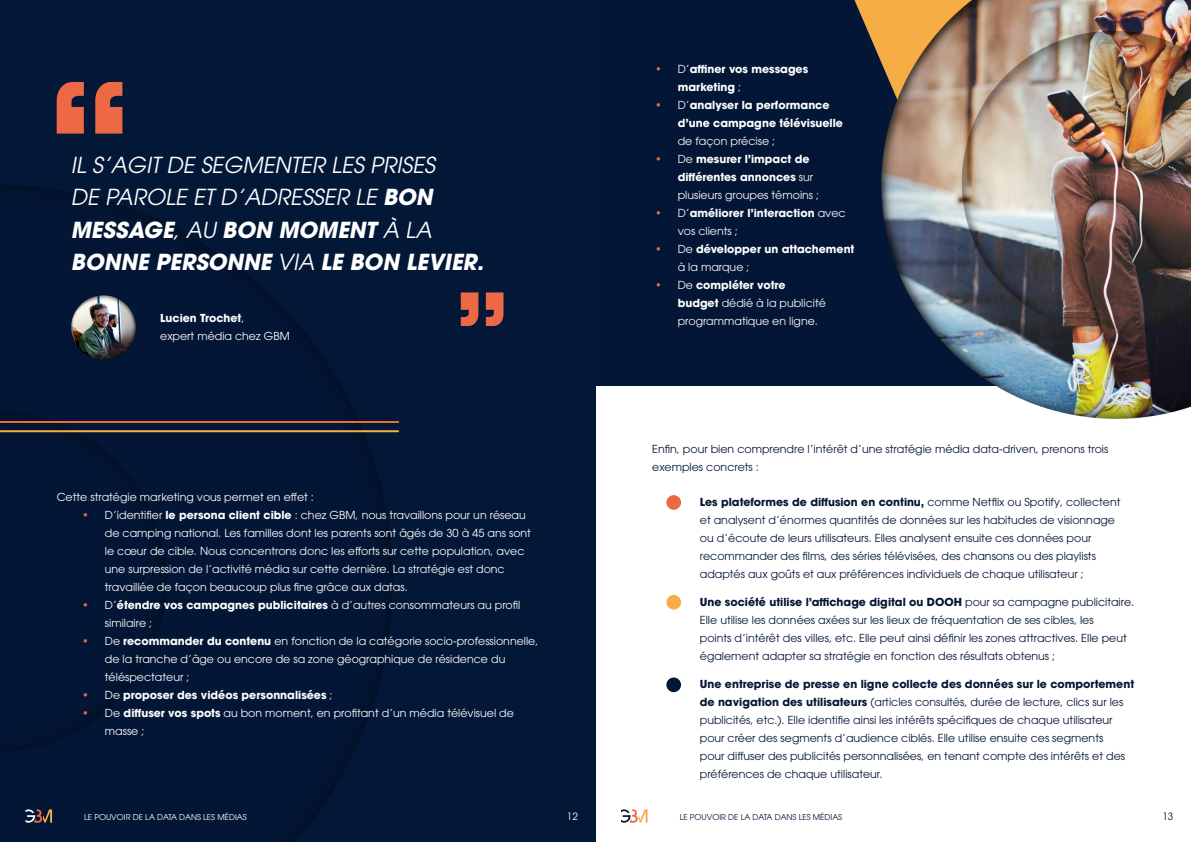
<style>
.page{position:relative;width:1191px;height:842px;background:#fff}
.page>*{position:absolute;margin:0;border:0;box-sizing:border-box;transform-origin:0 0}
.t1{font:italic 22px/32.2px "ITC Avant Garde Pro";color:#fff}
.t2{font:11px/18px "ITC Avant Garde Pro";color:#031635}
.t3{font:11px/18px "ITC Avant Garde Pro";color:#fff}
.t4{font:700 11px/18px "ITC Avant Garde Pro";color:#fff}
.t5{font:10px "ITC Avant Garde Pro";color:#fff}
.t6{font:10px "ITC Avant Garde Pro";color:#031635}
.t7{font:8px "ITC Avant Garde Pro";color:#fff}
.t8{font:8px "ITC Avant Garde Pro";color:#031635}
.s1{font-weight:700}
.s2{color:#ed6845}
.s3{font-weight:400;color:#ed6845}
.s4{font-weight:400}
</style>
<div class="page">
<div style="left:0;top:0;width:595px;height:842px;background:#031736"></div>
<img style="left:166px;top:223px;width:76px;height:210px">
<img style="left:242px;top:271px;width:37px;height:162px">
<img style="left:279px;top:304px;width:38px;height:538px">
<img style="left:317px;top:349px;width:38px;height:465px">
<img style="left:355px;top:413px;width:38px;height:336px">
<img style="left:0;top:411px;width:91px;height:341px">
<hr style="left:0;top:421px;width:399px;height:2px;background:#ed6845">
<hr style="left:0;top:430px;width:399px;height:2px;background:#f7ad45">
<div style="left:596px;top:0;width:595px;height:386px;background:#031635"></div>
<svg style="left:854px;top:0;width:28px;height:199px"></svg>
<img style="left:882px;top:0;width:309px;height:419px">
<img style="left:71px;top:295px;width:65px;height:65px">
<svg style="left:57px;top:82px;width:65px;height:52px"></svg>
<svg style="left:461px;top:292px;width:42px;height:34px"></svg>
<svg style="left:621px;top:809px;width:26px;height:14px"></svg>
<svg style="left:26px;top:809px;width:26px;height:14px"></svg>
<div style="left:666px;top:495px;width:15px;height:15px;background:#ed6845;border-radius:50%"></div>
<div style="left:666px;top:677px;width:15px;height:15px;background:#031635;border-radius:50%"></div>
<div style="left:666px;top:595px;width:15px;height:15px;background:#f7ad45;border-radius:50%"></div>
<h1 class="t1" style="left:71px;top:149px;width:419px">IL S’AGIT DE SEGMENTER LES PRISES<br>DE PAROLE ET D’ADRESSER LE <span class="s1">BON<br>MESSAGE</span>, AU <span class="s1">BON MOMENT</span> À LA<br><span class="s1">BONNE PERSONNE</span> VIA <span class="s1">LE BON LEVIER.</span></h1>
<p class="t3" style="left:160px;top:309px;width:131px"><span class="s1">Lucien Trochet</span>,<br>expert média chez GBM</p>
<p class="t3" style="left:57px;top:488px;width:259px">Cette stratégie marketing vous permet en effet :</p>
<p class="t3" style="left:105px;top:506px;width:427px;text-indent:-23px"><span class="s2">•</span> D’identifier <span class="s1">le persona client cible</span> : chez GBM, nous travaillons pour un réseau de camping national. Les familles dont les parents sont âgés de 30 à 45 ans sont le cœur de cible. Nous concentrons donc les efforts sur cette population, avec une surpression de l’activité média sur cette dernière. La stratégie est donc travaillée de façon beaucoup plus fine grâce aux datas.</p>
<p class="t3" style="left:105px;top:596px;width:417px;text-indent:-23px"><span class="s2">•</span> D’<span class="s1">étendre vos campagnes publicitaires</span> à d’autres consommateurs au profil similaire ;</p>
<p class="t3" style="left:105px;top:632px;width:435px;text-indent:-23px"><span class="s2">•</span> De <span class="s1">recommander du contenu</span> en fonction de la catégorie socio-professionnelle, de la tranche d’âge ou encore de sa zone géographique de résidence du téléspectateur ;</p>
<p class="t4" style="left:82px;top:686px;width:252px"><span class="s3">•</span> <span class="s4">De</span> proposer des vidéos personnalisées <span class="s4">;</span></p>
<p class="t3" style="left:105px;top:704px;width:410px;text-indent:-23px"><span class="s2">•</span> De <span class="s1">diffuser vos spots</span> au bon moment, en profitant d’un média télévisuel de masse ;</p>
<p class="t4" style="left:677px;top:60px;width:132px;text-indent:-23px"><span class="s3">•</span> <span class="s4">D’</span>affiner vos messages marketing <span class="s4">;</span></p>
<p class="t4" style="left:677px;top:96px;width:167px;text-indent:-23px"><span class="s3">•</span> <span class="s4">D’</span>analyser la performance d’une campagne télévisuelle</p>
<p class="t3" style="left:677px;top:132px;width:99px">de façon précise ;</p>
<p class="t4" style="left:677px;top:150px;width:143px;text-indent:-23px"><span class="s3">•</span> <span class="s4">De</span> mesurer l’impact de différentes annonces <span class="s4">sur plusieurs groupes témoins ;</span></p>
<p class="t4" style="left:677px;top:204px;width:169px;text-indent:-23px"><span class="s3">•</span> <span class="s4">D’</span>améliorer l’interaction <span class="s4">avec vos clients ;</span></p>
<p class="t4" style="left:677px;top:240px;width:178px;text-indent:-23px"><span class="s3">•</span> <span class="s4">De</span> développer un attachement <span class="s4">à la marque ;</span></p>
<p class="t3" style="left:677px;top:276px;width:150px;text-indent:-23px"><span class="s2">•</span> De <span class="s1">compléter votre budget</span> dédié à la publicité programmatique en ligne.</p>
<p class="t2" style="left:652px;top:439px;width:458px">Enfin, pour bien comprendre l’intérêt d’une stratégie média data-driven, prenons trois exemples concrets :</p>
<p class="t2" style="left:700px;top:493px;width:422px"><span class="s1">Les plateformes de diffusion en continu,</span> comme Netflix ou Spotify, collectent et analysent d’énormes quantités de données sur les habitudes de visionnage ou d’écoute de leurs utilisateurs. Elles analysent ensuite ces données pour recommander des films, des séries télévisées, des chansons ou des playlists adaptés aux goûts et aux préférences individuels de chaque utilisateur ;</p>
<p class="t2" style="left:700px;top:592px;width:436px"><span class="s1">Une société utilise l’affichage digital ou DOOH</span> pour sa campagne publicitaire.<br>Elle utilise les données axées sur les lieux de fréquentation de ses cibles, les<br>points d’intérêt des villes, etc. Elle peut ainsi définir les zones attractives. Elle peut également adapter sa stratégie en fonction des résultats obtenus ;</p>
<p class="t2" style="left:700px;top:675px;width:436px"><span class="s1">Une entreprise de presse en ligne collecte des données sur le comportement de navigation des utilisateurs</span> (articles consultés, durée de lecture, clics sur les publicités, etc.). Elle identifie ainsi les intérêts spécifiques de chaque utilisateur pour créer des segments d’audience ciblés. Elle utilise ensuite ces segments<br>pour diffuser des publicités personnalisées, en tenant compte des intérêts et des préférences de chaque utilisateur.</p>
<p class="t7" style="left:84px;top:812px;width:164px">LE POUVOIR DE LA DATA DANS LES MÉDIAS</p>
<p class="t5" style="left:567px;top:810px;width:13px">12</p>
<p class="t8" style="left:679px;top:812px;width:164px">LE POUVOIR DE LA DATA DANS LES MÉDIAS</p>
<p class="t6" style="left:1162px;top:810px;width:13px">13</p>
</div>
